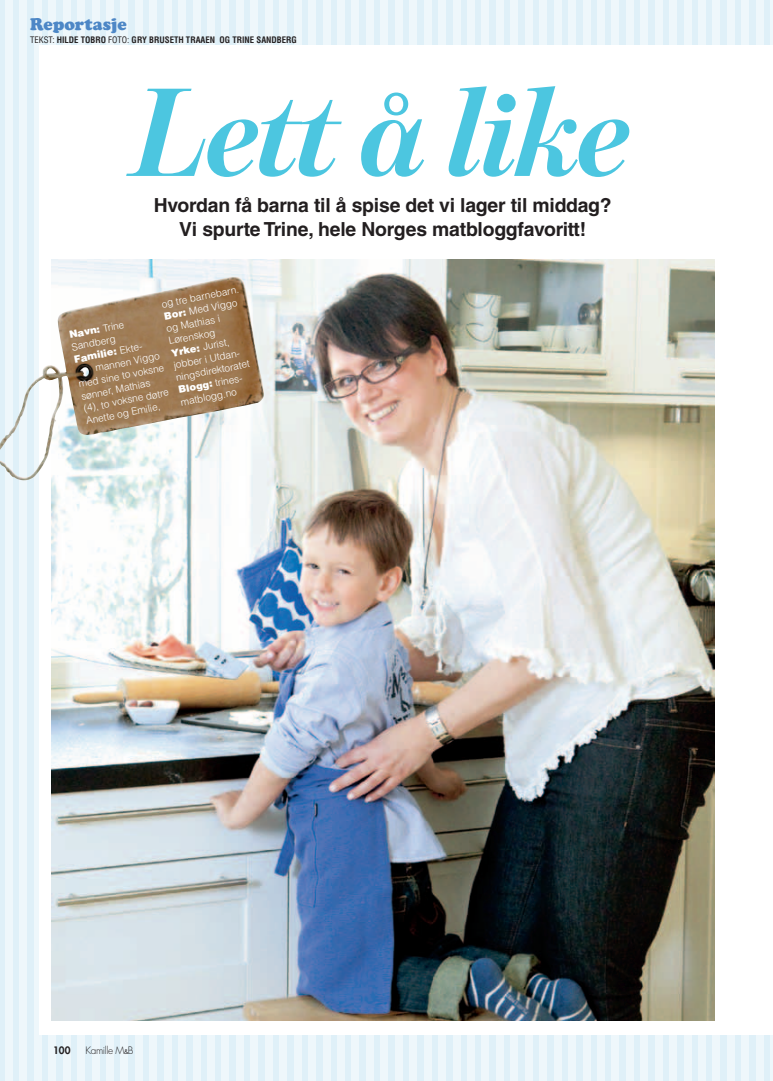
<style>
.page{position:relative;width:773px;height:1081px;background:#fff}
.page>*{position:absolute;margin:0;border:0;box-sizing:border-box;transform-origin:0 0}
.t1{font:italic 700 127.5px "Benton Mod Disp";letter-spacing:-.025em;color:#4cc6e0}
.t2{font:700 19.38px/23.8px "Helvetica LT Std";letter-spacing:-.01em;color:#231f20;text-align:center}
.t3{font:900 17.5px "Cooper";color:#4d87c6}
.t4{font:300 10px/12.5px "Helvetica LT Std";color:#fff}
.t5{font:900 10px "Helvetica LT Std";color:#fff}
.t6{font:300 10px "Futura Std";letter-spacing:-.04em;color:#231f20}
.t7{font:800 10px "Futura Std";color:#231f20}
.t8{font:700 condensed 8.75px "Helvetica LT Std";color:#231f20}
.s1{font-weight:400}
.s2{font-weight:900}
.s3{font-weight:300}
.s4{font-weight:400;font-size:6.25px}
</style>
<div class="page">
<div style="left:0;top:0;width:5px;height:1081px;background:#dff0f8"></div>
<div style="left:12px;top:0;width:8px;height:1081px;background:#dff0f8"></div>
<div style="left:27px;top:0;width:7px;height:1081px;background:#dff0f8"></div>
<div style="left:41px;top:0;width:8px;height:1081px;background:#dff0f8"></div>
<div style="left:56px;top:0;width:7px;height:1081px;background:#dff0f8"></div>
<div style="left:70px;top:0;width:7px;height:1081px;background:#dff0f8"></div>
<div style="left:85px;top:0;width:7px;height:1081px;background:#dff0f8"></div>
<div style="left:99px;top:0;width:7px;height:1081px;background:#dff0f8"></div>
<div style="left:113px;top:0;width:8px;height:1081px;background:#dff0f8"></div>
<div style="left:128px;top:0;width:7px;height:1081px;background:#dff0f8"></div>
<div style="left:142px;top:0;width:8px;height:1081px;background:#dff0f8"></div>
<div style="left:157px;top:0;width:7px;height:1081px;background:#dff0f8"></div>
<div style="left:171px;top:0;width:7px;height:1081px;background:#dff0f8"></div>
<div style="left:186px;top:0;width:7px;height:1081px;background:#dff0f8"></div>
<div style="left:200px;top:0;width:7px;height:1081px;background:#dff0f8"></div>
<div style="left:214px;top:0;width:8px;height:1081px;background:#dff0f8"></div>
<div style="left:229px;top:0;width:7px;height:1081px;background:#dff0f8"></div>
<div style="left:243px;top:0;width:8px;height:1081px;background:#dff0f8"></div>
<div style="left:258px;top:0;width:7px;height:1081px;background:#dff0f8"></div>
<div style="left:272px;top:0;width:7px;height:1081px;background:#dff0f8"></div>
<div style="left:287px;top:0;width:7px;height:1081px;background:#dff0f8"></div>
<div style="left:301px;top:0;width:7px;height:1081px;background:#dff0f8"></div>
<div style="left:316px;top:0;width:7px;height:1081px;background:#dff0f8"></div>
<div style="left:330px;top:0;width:7px;height:1081px;background:#dff0f8"></div>
<div style="left:344px;top:0;width:8px;height:1081px;background:#dff0f8"></div>
<div style="left:359px;top:0;width:7px;height:1081px;background:#dff0f8"></div>
<div style="left:373px;top:0;width:7px;height:1081px;background:#dff0f8"></div>
<div style="left:388px;top:0;width:7px;height:1081px;background:#dff0f8"></div>
<div style="left:402px;top:0;width:7px;height:1081px;background:#dff0f8"></div>
<div style="left:417px;top:0;width:7px;height:1081px;background:#dff0f8"></div>
<div style="left:431px;top:0;width:7px;height:1081px;background:#dff0f8"></div>
<div style="left:445px;top:0;width:8px;height:1081px;background:#dff0f8"></div>
<div style="left:460px;top:0;width:7px;height:1081px;background:#dff0f8"></div>
<div style="left:474px;top:0;width:7px;height:1081px;background:#dff0f8"></div>
<div style="left:489px;top:0;width:7px;height:1081px;background:#dff0f8"></div>
<div style="left:503px;top:0;width:7px;height:1081px;background:#dff0f8"></div>
<div style="left:518px;top:0;width:7px;height:1081px;background:#dff0f8"></div>
<div style="left:532px;top:0;width:7px;height:1081px;background:#dff0f8"></div>
<div style="left:546px;top:0;width:8px;height:1081px;background:#dff0f8"></div>
<div style="left:561px;top:0;width:7px;height:1081px;background:#dff0f8"></div>
<div style="left:575px;top:0;width:7px;height:1081px;background:#dff0f8"></div>
<div style="left:590px;top:0;width:7px;height:1081px;background:#dff0f8"></div>
<div style="left:604px;top:0;width:7px;height:1081px;background:#dff0f8"></div>
<div style="left:619px;top:0;width:7px;height:1081px;background:#dff0f8"></div>
<div style="left:633px;top:0;width:7px;height:1081px;background:#dff0f8"></div>
<div style="left:647px;top:0;width:8px;height:1081px;background:#dff0f8"></div>
<div style="left:662px;top:0;width:7px;height:1081px;background:#dff0f8"></div>
<div style="left:676px;top:0;width:7px;height:1081px;background:#dff0f8"></div>
<div style="left:691px;top:0;width:7px;height:1081px;background:#dff0f8"></div>
<div style="left:705px;top:0;width:7px;height:1081px;background:#dff0f8"></div>
<div style="left:720px;top:0;width:7px;height:1081px;background:#dff0f8"></div>
<div style="left:734px;top:0;width:7px;height:1081px;background:#dff0f8"></div>
<div style="left:748px;top:0;width:8px;height:1081px;background:#dff0f8"></div>
<div style="left:763px;top:0;width:7px;height:1081px;background:#dff0f8"></div>
<div style="left:5px;top:0;width:7px;height:1081px;background:#eef7fb"></div>
<div style="left:20px;top:0;width:7px;height:1081px;background:#eef7fb"></div>
<div style="left:34px;top:0;width:7px;height:1081px;background:#eef7fb"></div>
<div style="left:49px;top:0;width:7px;height:1081px;background:#eef7fb"></div>
<div style="left:63px;top:0;width:7px;height:1081px;background:#eef7fb"></div>
<div style="left:77px;top:0;width:8px;height:1081px;background:#eef7fb"></div>
<div style="left:92px;top:0;width:7px;height:1081px;background:#eef7fb"></div>
<div style="left:106px;top:0;width:7px;height:1081px;background:#eef7fb"></div>
<div style="left:121px;top:0;width:7px;height:1081px;background:#eef7fb"></div>
<div style="left:135px;top:0;width:7px;height:1081px;background:#eef7fb"></div>
<div style="left:150px;top:0;width:7px;height:1081px;background:#eef7fb"></div>
<div style="left:164px;top:0;width:7px;height:1081px;background:#eef7fb"></div>
<div style="left:178px;top:0;width:8px;height:1081px;background:#eef7fb"></div>
<div style="left:193px;top:0;width:7px;height:1081px;background:#eef7fb"></div>
<div style="left:207px;top:0;width:7px;height:1081px;background:#eef7fb"></div>
<div style="left:222px;top:0;width:7px;height:1081px;background:#eef7fb"></div>
<div style="left:236px;top:0;width:7px;height:1081px;background:#eef7fb"></div>
<div style="left:251px;top:0;width:7px;height:1081px;background:#eef7fb"></div>
<div style="left:265px;top:0;width:7px;height:1081px;background:#eef7fb"></div>
<div style="left:279px;top:0;width:8px;height:1081px;background:#eef7fb"></div>
<div style="left:294px;top:0;width:7px;height:1081px;background:#eef7fb"></div>
<div style="left:308px;top:0;width:8px;height:1081px;background:#eef7fb"></div>
<div style="left:323px;top:0;width:7px;height:1081px;background:#eef7fb"></div>
<div style="left:337px;top:0;width:7px;height:1081px;background:#eef7fb"></div>
<div style="left:352px;top:0;width:7px;height:1081px;background:#eef7fb"></div>
<div style="left:366px;top:0;width:7px;height:1081px;background:#eef7fb"></div>
<div style="left:380px;top:0;width:8px;height:1081px;background:#eef7fb"></div>
<div style="left:395px;top:0;width:7px;height:1081px;background:#eef7fb"></div>
<div style="left:409px;top:0;width:8px;height:1081px;background:#eef7fb"></div>
<div style="left:424px;top:0;width:7px;height:1081px;background:#eef7fb"></div>
<div style="left:438px;top:0;width:7px;height:1081px;background:#eef7fb"></div>
<div style="left:453px;top:0;width:7px;height:1081px;background:#eef7fb"></div>
<div style="left:467px;top:0;width:7px;height:1081px;background:#eef7fb"></div>
<div style="left:481px;top:0;width:8px;height:1081px;background:#eef7fb"></div>
<div style="left:496px;top:0;width:7px;height:1081px;background:#eef7fb"></div>
<div style="left:510px;top:0;width:8px;height:1081px;background:#eef7fb"></div>
<div style="left:525px;top:0;width:7px;height:1081px;background:#eef7fb"></div>
<div style="left:539px;top:0;width:7px;height:1081px;background:#eef7fb"></div>
<div style="left:554px;top:0;width:7px;height:1081px;background:#eef7fb"></div>
<div style="left:568px;top:0;width:7px;height:1081px;background:#eef7fb"></div>
<div style="left:582px;top:0;width:8px;height:1081px;background:#eef7fb"></div>
<div style="left:597px;top:0;width:7px;height:1081px;background:#eef7fb"></div>
<div style="left:611px;top:0;width:8px;height:1081px;background:#eef7fb"></div>
<div style="left:626px;top:0;width:7px;height:1081px;background:#eef7fb"></div>
<div style="left:640px;top:0;width:7px;height:1081px;background:#eef7fb"></div>
<div style="left:655px;top:0;width:7px;height:1081px;background:#eef7fb"></div>
<div style="left:669px;top:0;width:7px;height:1081px;background:#eef7fb"></div>
<div style="left:683px;top:0;width:8px;height:1081px;background:#eef7fb"></div>
<div style="left:698px;top:0;width:7px;height:1081px;background:#eef7fb"></div>
<div style="left:712px;top:0;width:8px;height:1081px;background:#eef7fb"></div>
<div style="left:727px;top:0;width:7px;height:1081px;background:#eef7fb"></div>
<div style="left:741px;top:0;width:7px;height:1081px;background:#eef7fb"></div>
<div style="left:756px;top:0;width:7px;height:1081px;background:#eef7fb"></div>
<hr style="left:770px;top:0;width:2px;height:1081px;background:#def0f8">
<div style="left:39px;top:45px;width:733px;height:989px;background:#fff"></div>
<img style="left:51px;top:260px;width:663px;height:760px">
<img style="left:0;top:276px;width:265px;height:206px">
<h3 class="t3" style="left:30px;top:14px;width:98px">Reportasje</h3>
<p class="t8" style="left:30px;top:34px;width:267px"><span class="s1">TEKST:</span> HILDE TOBRO <span class="s1">FOTO:</span> GRY BRUSETH TRAAEN OG TRINE SANDBERG</p>
<h1 class="t1" style="left:135px;top:61px;width:500px">Lett å like</h1>
<h2 class="t2" style="left:154px;top:193px;width:459px">Hvordan få barna til å spise det vi lager til middag?<br>Vi spurte Trine, hele Norges matbloggfavoritt!</h2>
<p class="t4" style="left:160px;top:298px;width:80px;rotate:-11deg">og tre barnebarn.<br><span class="s2">Bor:</span> Med Viggo og Mathias i<br>Lørenskog<br><span class="s2">Yrke:</span> Jurist, jobber i Utdan&shy;ningsdirektoratet<br><span class="s2">Blogg:</span> trines&shy;matblogg.no</p>
<p class="t5" style="left:68px;top:328px;width:57px;rotate:-11deg">Navn: <span class="s3">Trine</span></p>
<p class="t4" style="left:70px;top:341px;width:46px;rotate:-11deg">Sandberg</p>
<p class="t5" style="left:73px;top:353px;width:71px;rotate:-11deg">Familie: <span class="s3">Ekte-</span></p>
<p class="t4" style="left:94px;top:362px;width:67px;rotate:-11deg">mannen Viggo</p>
<p class="t4" style="left:78px;top:378px;width:88px;rotate:-11deg">med sine to voksne</p>
<p class="t4" style="left:80px;top:390px;width:72px;rotate:-11deg">sønner, Mathias</p>
<p class="t4" style="left:82px;top:402px;width:88px;rotate:-11deg">(4), to voksne døtre</p>
<p class="t4" style="left:85px;top:414px;width:77px;rotate:-11deg">Anette og Emilie,</p>
<p class="t7" style="left:53px;top:1044px;width:19px">100</p>
<p class="t6" style="left:86px;top:1044px;width:49px">Kamille M<span class="s4">&amp;</span>B</p>
</div>
